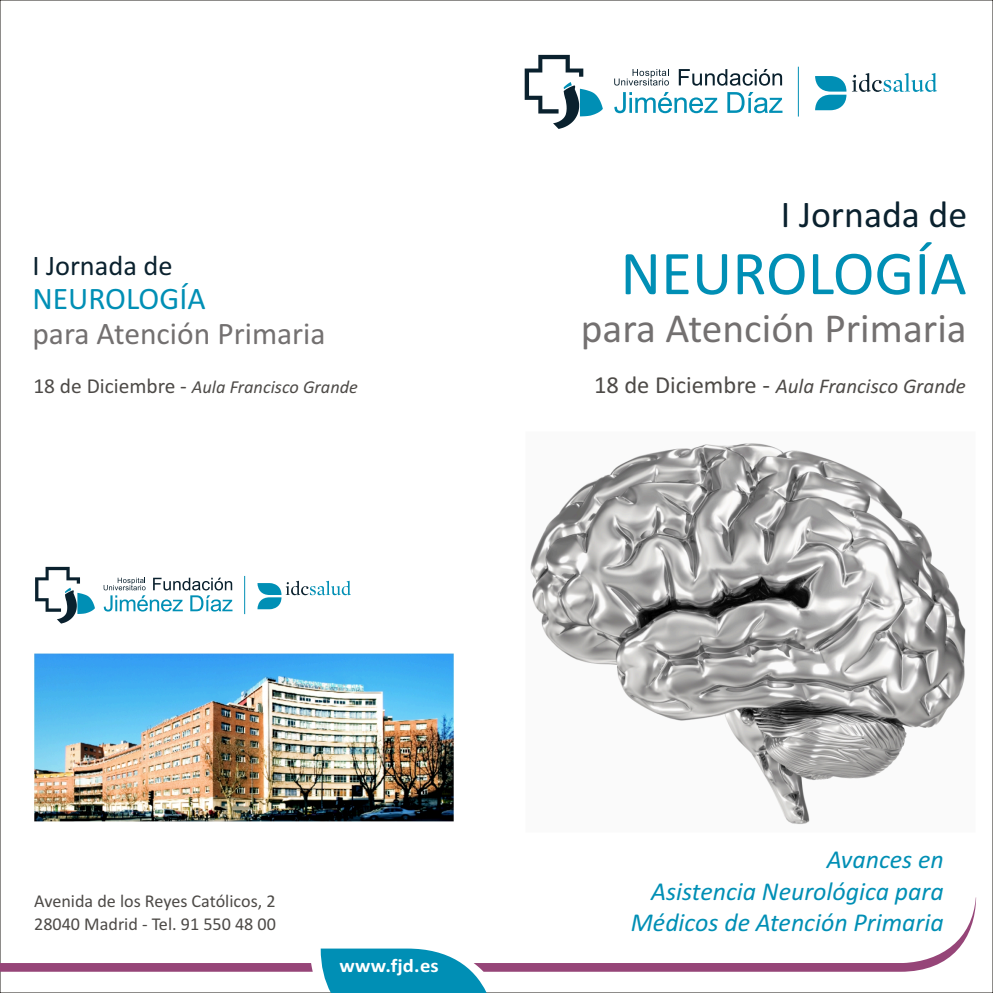
<style>
.page{position:relative;width:993px;height:993px;background:#fff}
.page>*{position:absolute;margin:0;border:0;box-sizing:border-box;transform-origin:0 0}
.t1{font:63px "Calibri";color:#008fb5}
.t2{font:41.48px "Calibri";color:#737070}
.t3{font:37.8px "Calibri";color:#0a212e}
.t4{font:31.5px "Calibri";color:#737070}
.t5{font:31.5px "Calibri";color:#008fb5}
.t6{font:28.35px "Calibri";color:#0a212e}
.t7{font:italic 25.9px/31.7px "Calibri";color:#008fb5;text-align:right}
.t8{font:italic 21px "Calibri";color:#4d4a47}
.t9{font:700 19.25px "Calibri";letter-spacing:.01em;color:#fff;scale:1.07 1}
.t10{font:italic 18.38px "Calibri";color:#4d4a47}
.t11{font:18.2px/23.1px "Calibri";color:#4d4a47}
.s1{font-style:normal;font-size:21.35px}
.s2{font-style:normal;font-size:21.7px}
.s3{font-style:normal;font-size:24.5px}
.s4{font-style:normal;font-size:25.03px}
</style>
<div class="page">
<img style="left:530px;top:443px;width:436px;height:382px">
<img style="left:34px;top:653px;width:419px;height:168px">
<svg style="left:0;top:962px;width:312px;height:9px;background:#a25a87"></svg>
<svg style="left:320px;top:904px;width:655px;height:88px"></svg>
<svg style="left:815px;top:73px;width:121px;height:37px"></svg>
<hr style="left:797px;top:67px;width:1px;height:49px;background:#008fb5">
<svg style="left:614px;top:92px;width:103px;height:21px"></svg>
<svg style="left:727px;top:92px;width:55px;height:21px"></svg>
<svg style="left:614px;top:69px;width:54px;height:16px"></svg>
<svg style="left:678px;top:69px;width:103px;height:17px"></svg>
<svg style="left:524px;top:55px;width:78px;height:74px"></svg>
<svg style="left:257px;top:580px;width:94px;height:29px"></svg>
<hr style="left:244px;top:575px;width:1px;height:39px;background:#008fb5">
<svg style="left:104px;top:577px;width:128px;height:34px"></svg>
<svg style="left:35px;top:566px;width:60px;height:57px"></svg>
<p class="t6" style="left:32px;top:254px;width:142px">I Jornada de</p>
<p class="t5" style="left:32px;top:285px;width:175px">NEUROLOGÍA</p>
<p class="t4" style="left:32px;top:320px;width:294px">para Atención Primaria</p>
<h3 class="t3" style="left:780px;top:198px;width:188px">I Jornada de</h3>
<h1 class="t1" style="left:620px;top:247px;width:348px">NEUROLOGÍA</h1>
<h2 class="t2" style="left:580px;top:311px;width:387px">para Atención Primaria</h2>
<p class="t10" style="left:33px;top:378px;width:326px"><span class="s1">18 de Diciembre</span> <span class="s2">-</span> Aula Francisco Grande</p>
<p class="t8" style="left:593px;top:377px;width:373px"><span class="s3">18 de Diciembre</span> <span class="s4">-</span> Aula Francisco Grande</p>
<p class="t11" style="left:34px;top:890px;width:243px">Avenida de los Reyes Católicos, 2<br>28040 Madrid - Tel. 91 550 48 00</p>
<p class="t9" style="left:339px;top:957px;width:94px">www.fjd.es</p>
<p class="t7" style="left:630px;top:845px;width:314px">Avances en<br>Asistencia Neurológica para<br>Médicos de Atención Primaria</p>
</div>
